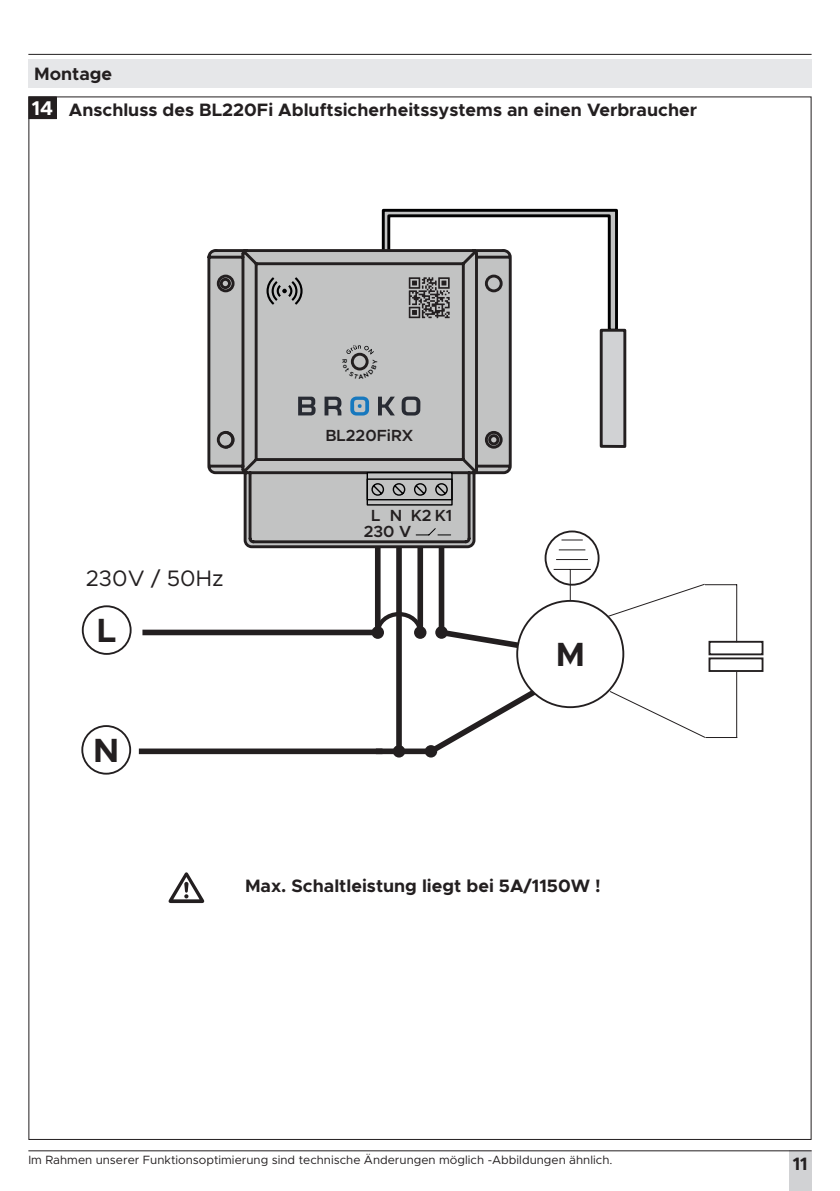
<style>
.page{position:relative;width:840px;height:1191px;background:#fff}
.page>*{position:absolute;margin:0;border:0;box-sizing:border-box;transform-origin:0 0}
.t1{font:700 33.6px "Metropolis";color:#231f20}
.t2{font:22.4px "Metropolis";color:#231f20}
.t3{font:700 18px/36.2px "Metropolis";color:#231f20}
.t4{font:600 16.2px/16px "Metropolis";color:#231f20}
.t5{font:12px "Metropolis";color:#231f20}
.s1{font-size:20px;color:#fff}
</style>
<div class="page">
<div style="left:788px;top:1150px;width:23px;height:41px;background:#d1d2d4"></div>
<hr style="left:28px;top:54px;width:783px;height:1px;background:#231f20">
<hr style="left:28px;top:1150px;width:783px;height:1px;background:#231f20">
<div style="left:28px;top:60px;width:783px;height:28px;background:#e6e7e9"></div>
<div style="left:29px;top:97px;width:27px;height:22px;background:#231f20"></div>
<div style="left:28px;top:96px;width:29px;height:23px;border:1px solid #231f20"></div>
<svg style="left:207px;top:250px;width:305px;height:299px"></svg>
<svg style="left:212px;top:249px;width:294px;height:201px;background:#b6b7b7"></svg>
<svg style="left:266px;top:277px;width:36px;height:28px"></svg>
<div style="left:366px;top:472px;width:86px;height:33px;background:#c2c3c3;border:1px solid #000001"></div>
<svg style="left:365px;top:478px;width:88px;height:23px"></svg>
<div style="left:601px;top:330px;width:23px;height:116px;background:#d1d2d4"></div>
<div style="left:599px;top:329px;width:27px;height:119px;border:3px solid #231f20"></div>
<svg style="left:138px;top:684px;width:403px;height:74px"></svg>
<div style="left:392px;top:745px;width:13px;height:12px;border:2px solid #231f20;border-radius:50%"></div>
<div style="left:142px;top:629px;width:235px;height:6px;background:#231f20"></div>
<div style="left:396px;top:547px;width:5px;height:204px;background:#231f20"></div>
<div style="left:82px;top:605px;width:49px;height:50px;border:2px solid #231f20;border-radius:50%"></div>
<div style="left:81px;top:725px;width:50px;height:49px;border:2px solid #231f20;border-radius:50%"></div>
<div style="left:517px;top:601px;width:106px;height:106px;background:#fff;border-radius:50%"></div>
<div style="left:375px;top:748px;width:59px;height:6px;background:#231f20"></div>
<div style="left:544px;top:530px;width:55px;height:55px;border:2px solid #231f20;border-radius:50%"></div>
<svg style="left:552px;top:539px;width:211px;height:199px"></svg>
<div style="left:424px;top:745px;width:13px;height:12px;border:2px solid #231f20;border-radius:50%"></div>
<svg style="left:380px;top:208px;width:239px;height:125px"></svg>
<svg style="left:370px;top:527px;width:154px;height:124px"></svg>
<div style="left:436px;top:627px;width:10px;height:11px;background:#231f20;border-radius:50%"></div>
<div style="left:435px;top:626px;width:12px;height:13px;border:2px solid #231f20;border-radius:50%"></div>
<svg style="left:401px;top:396px;width:19px;height:19px"></svg>
<svg style="left:378px;top:397px;width:16px;height:18px"></svg>
<svg style="left:350px;top:396px;width:19px;height:19px"></svg>
<svg style="left:324px;top:396px;width:17px;height:19px"></svg>
<svg style="left:298px;top:397px;width:17px;height:18px"></svg>
<svg style="left:168px;top:872px;width:36px;height:31px"></svg>
<svg style="left:342px;top:345px;width:35px;height:33px"></svg>
<p class="t3" style="left:32px;top:56px;width:666px">Montage<br><span class="s1">14</span> Anschluss des BL220Fi Abluftsicherheitssystems an einen Verbraucher</p>
<p class="t4" style="left:325px;top:427px;width:89px">BL220FiRX</p>
<p class="t2" style="left:86px;top:569px;width:139px">230V / 50Hz</p>
<h1 class="t1" style="left:97px;top:611px;width:21px">L</h1>
<h1 class="t1" style="left:93px;top:730px;width:28px">N</h1>
<p class="t4" style="left:363px;top:507px;width:90px;text-indent:7px">L N K2K1<br>230 V</p>
<h1 class="t1" style="left:555px;top:634px;width:31px">M</h1>
<p class="t3" style="left:245px;top:868px;width:357px">Max. Schaltleistung liegt bei 5A/1150W !</p>
<p class="t5" style="left:28px;top:1152px;width:585px">Im Rahmen unserer Funktionsoptimierung sind technische Änderungen möglich -Abbildungen ähnlich.</p>
<p class="t3" style="left:792px;top:1146px;width:16px">11</p>
</div>
